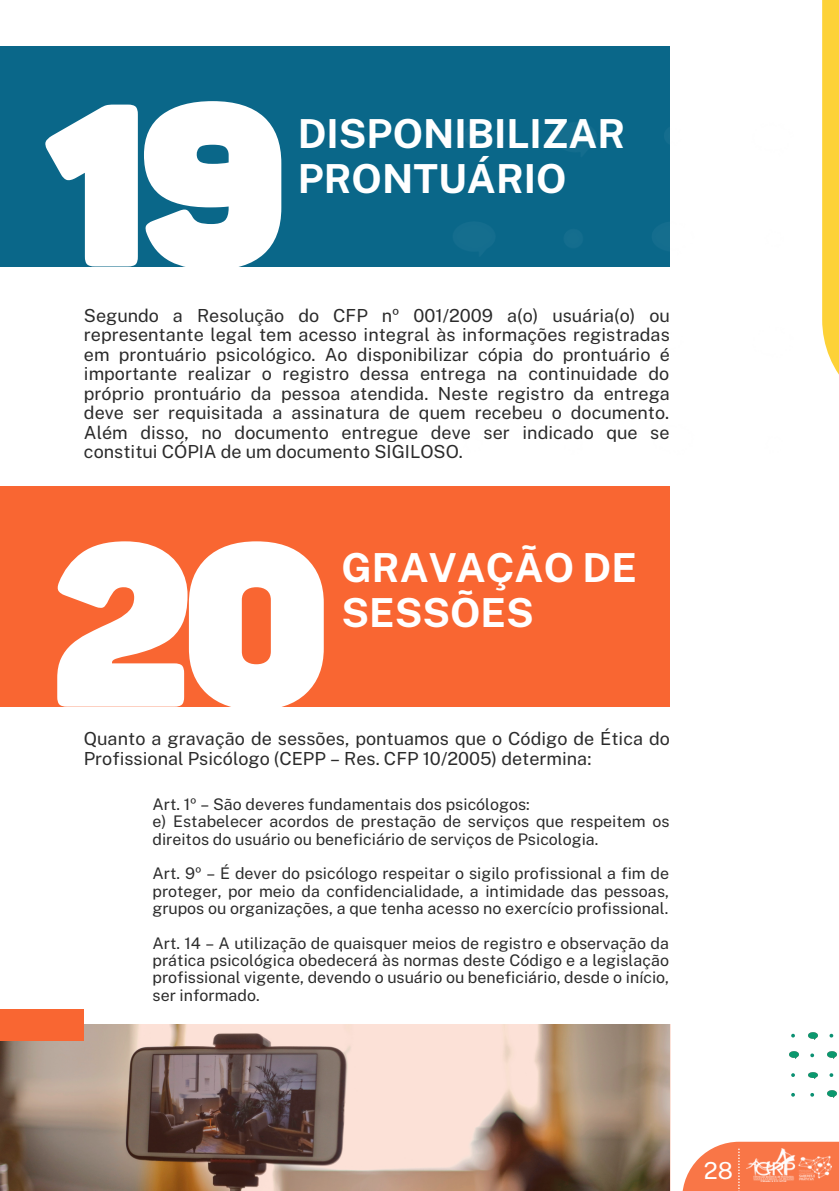
<style>
.page{position:relative;width:839px;height:1191px;background:#fff}
.page>*{position:absolute;margin:0;border:0;box-sizing:border-box;transform-origin:0 0}
.t1{font:800 228px "Panton";color:#fff}
.t2{font:700 40px/45px "Public Sans";color:#fff}
.t3{font:23.4px "Public Sans";color:#fff}
.t4{font:18px/19.6px "Public Sans";color:#2b2b2b;text-align:justify}
.t5{font:16px/17.4px "Public Sans";color:#2b2b2b;text-align:justify}
</style>
<div class="page">
<svg style="left:822px;top:0;width:16px;height:373px;background:#fdd443"></svg>
<div style="left:0;top:46px;width:670px;height:221px;background:#0a6789"></div>
<img style="left:457px;top:126px;width:213px;height:122px">
<svg style="left:789px;top:1033px;width:48px;height:65px"></svg>
<svg style="left:682px;top:1142px;width:156px;height:49px;background:#f98a62"></svg>
<img style="left:746px;top:1149px;width:85px;height:33px">
<div style="left:0;top:486px;width:670px;height:221px;background:#f96632"></div>
<img style="left:0;top:1024px;width:670px;height:167px">
<div style="left:0;top:1009px;width:84px;height:31px;background:#f96632"></div>
<svg style="left:738px;top:1149px;width:1px;height:42px"></svg>
<p class="t1" style="left:46px;top:53px;width:244px">19</p>
<p class="t2" style="left:298px;top:111px;width:329px">DISPONIBILIZAR<br>PRONTUÁRIO</p>
<p class="t4" style="left:84px;top:306px;width:587px">Segundo a Resolução do CFP nº 001/2009 a(o) usuária(o) ou representante legal tem acesso integral às informações registradas em prontuário psicológico. Ao disponibilizar cópia do prontuário é importante realizar o registro dessa entrega na continuidade do próprio prontuário da pessoa atendida. Neste registro da entrega deve ser requisitada a assinatura de quem recebeu o documento.<br>Além disso, no documento entregue deve ser indicado que se constitui CÓPIA de um documento SIGILOSO.</p>
<p class="t1" style="left:52px;top:493px;width:281px">20</p>
<p class="t2" style="left:341px;top:545px;width:297px">GRAVAÇÃO DE<br>SESSÕES</p>
<p class="t4" style="left:84px;top:729px;width:587px">Quanto a gravação de sessões, pontuamos que o Código de Ética do<br>Profissional Psicólogo (CEPP – Res. CFP 10/2005) determina:</p>
<p class="t5" style="left:152px;top:796px;width:379px">Art. 1º – São deveres fundamentais dos psicólogos:</p>
<p class="t5" style="left:152px;top:813px;width:518px">e) Estabelecer acordos de prestação de serviços que respeitem os direitos do usuário ou beneficiário de serviços de Psicologia.</p>
<p class="t5" style="left:152px;top:865px;width:518px">Art. 9º – É dever do psicólogo respeitar o sigilo profissional a fim de proteger, por meio da confidencialidade, a intimidade das pessoas, grupos ou organizações, a que tenha acesso no exercício profissional.</p>
<p class="t5" style="left:152px;top:934px;width:518px">Art. 14 – A utilização de quaisquer meios de registro e observação da prática psicológica obedecerá às normas deste Código e a legislação profissional vigente, devendo o usuário ou beneficiário, desde o início, ser informado.</p>
<p class="t3" style="left:703px;top:1157px;width:31px">28</p>
</div>
